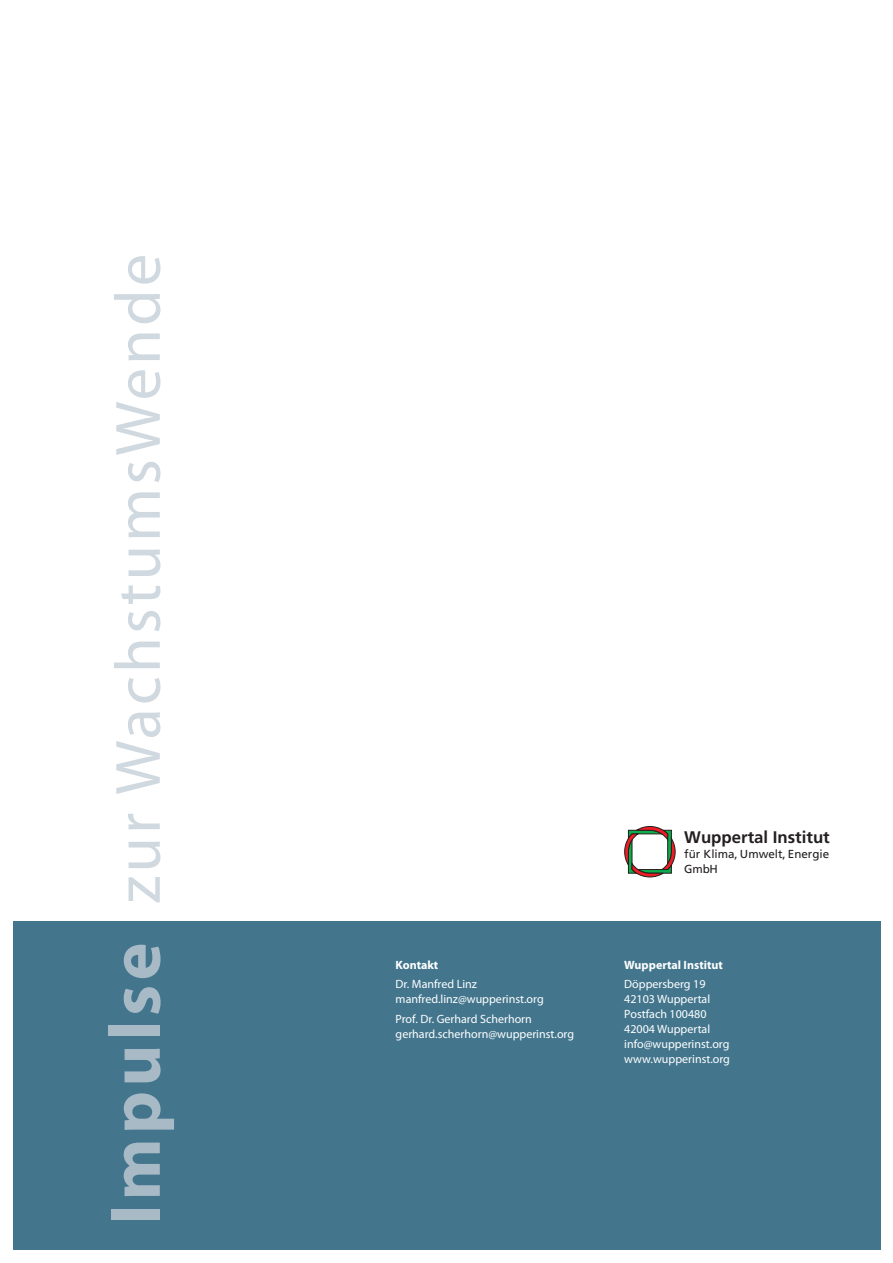
<style>
.page{position:relative;width:893px;height:1263px;background:#fff}
.page>*{position:absolute;margin:0;border:0;box-sizing:border-box;transform-origin:0 0}
.t1{font:64.5px "Myriad Pro";letter-spacing:.05em;color:#d0d9e0}
.t2{font:700 16.8px "Frutiger";color:#231f20}
.t3{font:12px/15px "Myriad Pro";color:#fff}
.t4{font:700 12px "Myriad Pro";color:#fff}
.t5{font:11.7px/14.4px "Frutiger";color:#231f20}
.s1{font-weight:700;font-size:72px;color:#a9bac7}
</style>
<div class="page">
<div style="left:13px;top:921px;width:867px;height:329px;background:#43768d"></div>
<svg style="left:624px;top:826px;width:51px;height:52px"></svg>
<h1 class="t1" style="left:113px;top:1225px;width:973px;rotate:-90deg"><span class="s1">Impulse</span> zur WachstumsWende</h1>
<p class="t4" style="left:395px;top:960px;width:44px">Kontakt</p>
<p class="t3" style="left:395px;top:978px;width:150px">Dr. Manfred Linz manfred.linz@wupperinst.org</p>
<p class="t3" style="left:395px;top:1012px;width:180px">Prof. Dr. Gerhard Scherhorn gerhard.scherhorn@wupperinst.org</p>
<h2 class="t2" style="left:684px;top:830px;width:147px">Wuppertal Institut</h2>
<p class="t5" style="left:684px;top:848px;width:146px">für Klima, Umwelt, Energie<br>GmbH</p>
<p class="t4" style="left:624px;top:960px;width:100px">Wuppertal Institut</p>
<p class="t3" style="left:624px;top:978px;width:107px">Döppersberg 19<br>42103 Wuppertal<br>Postfach 100480<br>42004 Wuppertal info@wupperinst.org www.wupperinst.org</p>
</div>
